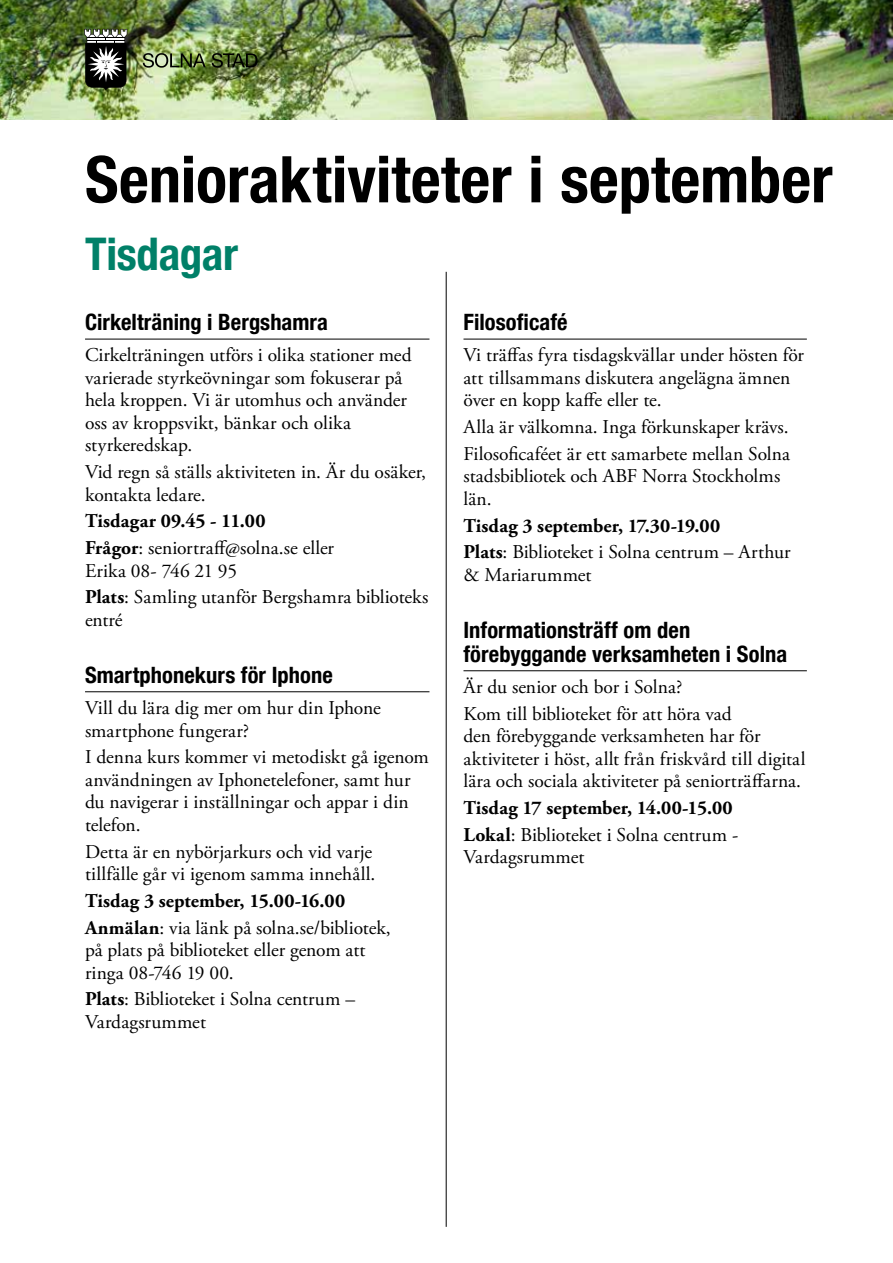
<style>
.page{position:relative;width:893px;height:1263px;background:#fff}
.page>*{position:absolute;margin:0;border:0;box-sizing:border-box;transform-origin:0 0}
.t1{font:700 condensed 64.5px "Helvetica Neue LT Com";color:#000}
.t2{font:700 condensed 45px "Helvetica Neue LT Com";letter-spacing:-.01em;color:#008068}
.t3{font:700 condensed 22.5px/24px "Helvetica Neue LT Com";letter-spacing:.005em;color:#000}
.t4{font:19.5px/22.5px "Adobe Garamond Pro";color:#000}
.t5{font:700 19.5px/26.7px "Adobe Garamond Pro";letter-spacing:.005em;color:#000}
.s1{font-weight:700}
.s2{font-weight:400}
</style>
<div class="page">
<img style="left:0;top:0;width:893px;height:119px">
<svg style="left:143px;top:53px;width:63px;height:15px"></svg>
<svg style="left:212px;top:53px;width:45px;height:15px"></svg>
<svg style="left:84px;top:29px;width:43px;height:61px"></svg>
<hr style="left:85px;top:339px;width:344px;height:1px;background:#000">
<hr style="left:85px;top:691px;width:344px;height:1px;background:#000">
<hr style="left:463px;top:339px;width:344px;height:1px;background:#000">
<hr style="left:463px;top:670px;width:344px;height:1px;background:#000">
<hr style="left:446px;top:272px;width:1px;height:955px;background:#000">
<h1 class="t1" style="left:85px;top:141px;width:749px">Senioraktiviteter i september</h1>
<h2 class="t2" style="left:85px;top:227px;width:154px">Tisdagar</h2>
<p class="t3" style="left:85px;top:310px;width:244px">Cirkelträning i Bergshamra</p>
<p class="t4" style="left:85px;top:345px;width:328px">Cirkelträningen utförs i olika stationer med varierade styrkeövningar som fokuserar på hela kroppen. Vi är utomhus och använder oss av kroppsvikt, bänkar och olika styrkeredskap.</p>
<p class="t4" style="left:85px;top:461px;width:343px">Vid regn så ställs aktiviteten in. Är du osäker, kontakta ledare.</p>
<p class="t4" style="left:85px;top:509px;width:251px;line-height:26.7px"><span class="s1">Tisdagar 09.45 - 11.00<br>Frågor</span>: seniortraff@solna.se eller</p>
<p class="t4" style="left:85px;top:558px;width:345px;line-height:26.7px">Erika 08- 746 21 95<br><span class="s1">Plats</span>: Samling utanför Bergshamra biblioteks</p>
<p class="t4" style="left:85px;top:609px;width:39px">entré</p>
<p class="t3" style="left:85px;top:663px;width:249px">Smartphonekurs för Iphone</p>
<p class="t4" style="left:85px;top:697px;width:297px">Vill du lära dig mer om hur din Iphone smartphone fungerar?</p>
<p class="t4" style="left:85px;top:747px;width:345px">I denna kurs kommer vi metodiskt gå igenom användningen av Iphonetelefoner, samt hur du navigerar i inställningar och appar i din telefon.</p>
<p class="t4" style="left:85px;top:841px;width:292px">Detta är en nybörjarkurs och vid varje tillfälle går vi igenom samma innehåll.</p>
<p class="t5" style="left:85px;top:888px;width:307px">Tisdag 3 september, 15.00-16.00<br>Anmälan<span class="s2">: via länk på solna.se/bibliotek,</span></p>
<p class="t4" style="left:85px;top:939px;width:282px">på plats på biblioteket eller genom att ringa 08-746 19 00.</p>
<p class="t4" style="left:85px;top:989px;width:272px"><span class="s1">Plats</span>: Biblioteket i Solna centrum –<br>Vardagsrummet</p>
<p class="t3" style="left:463px;top:310px;width:106px">Filosoficafé</p>
<p class="t4" style="left:463px;top:345px;width:342px">Vi träffas fyra tisdagskvällar under hösten för att tillsammans diskutera angelägna ämnen över en kopp kaffe eller te.</p>
<p class="t4" style="left:463px;top:414px;width:328px;line-height:26.7px">Alla är välkomna. Inga förkunskaper krävs.<br>Filosoficaféet är ett samarbete mellan Solna</p>
<p class="t4" style="left:463px;top:466px;width:318px">stadsbibliotek och ABF Norra Stockholms län.</p>
<p class="t5" style="left:463px;top:512px;width:329px">Tisdag 3 september, 17.30-19.00<br>Plats<span class="s2">: Biblioteket i Solna centrum – Arthur</span></p>
<p class="t4" style="left:463px;top:564px;width:130px">&amp; Mariarummet</p>
<p class="t3" style="left:463px;top:618px;width:325px">Informationsträff om den förebyggande verksamheten i Solna</p>
<p class="t4" style="left:463px;top:674px;width:270px;line-height:26.7px">Är du senior och bor i Solna?<br>Kom till biblioteket för att höra vad</p>
<p class="t4" style="left:463px;top:726px;width:343px">den förebyggande verksamheten har för aktiviteter i höst, allt från friskvård till digital lära och sociala aktiviteter på seniorträffarna.</p>
<p class="t5" style="left:463px;top:795px;width:276px">Tisdag 17 september, 14.00-15.00<br>Lokal<span class="s2">: Biblioteket i Solna centrum -</span></p>
<p class="t4" style="left:463px;top:847px;width:122px">Vardagsrummet</p>
</div>
